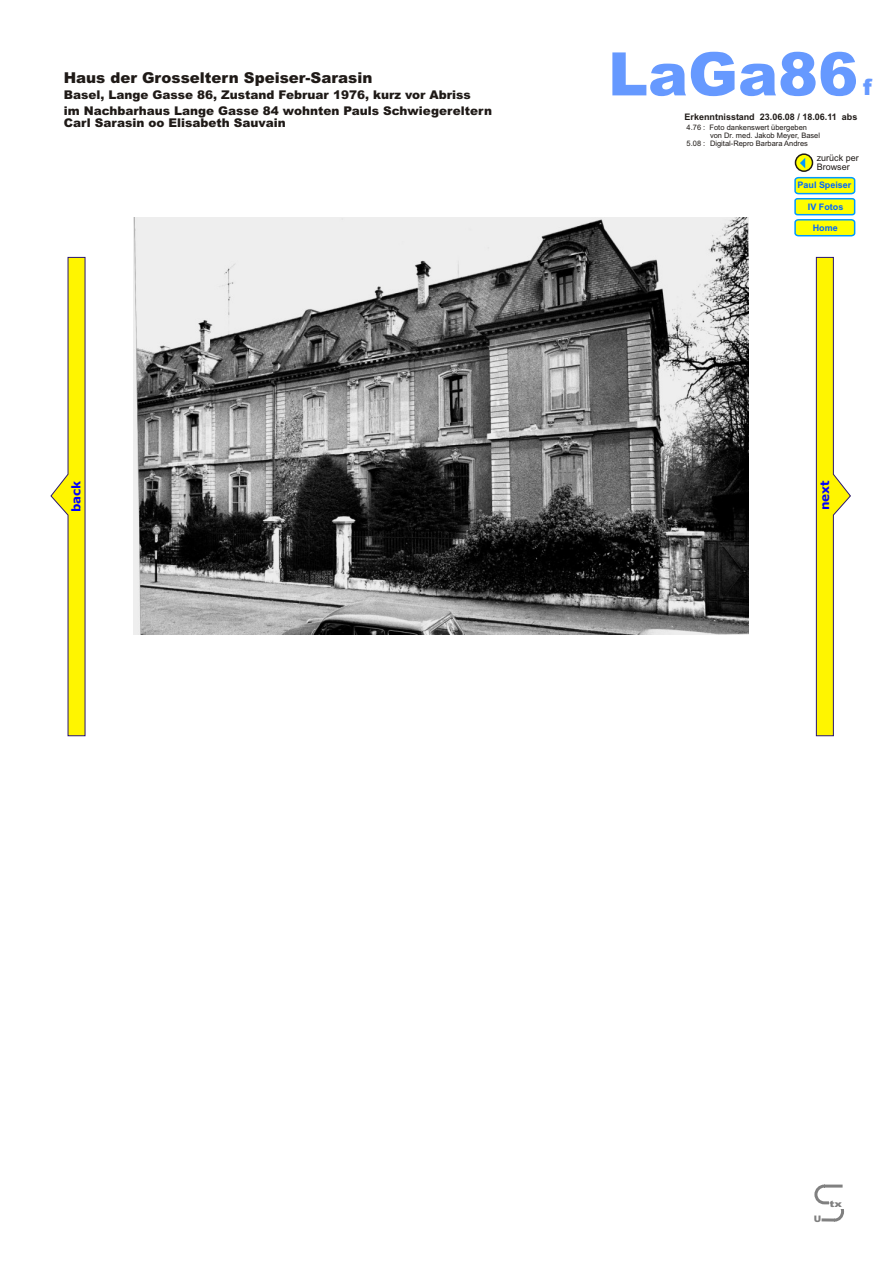
<style>
.page{position:relative;width:894px;height:1263px;background:#fff}
.page>*{position:absolute;margin:0;border:0;box-sizing:border-box;transform-origin:0 0}
.t1{font:900 60px "Arial";color:#69f}
.t2{font:900 22.5px "Arial";color:#69f}
.t3{font:900 15px "Arial";color:#1f1a17}
.t4{font:900 12px/12.8px "Arial";color:#1f1a17}
.t5{font:700 12px "Verdana";color:#00f}
.t6{font:700 9px "Arial";color:#1f1a17}
.t7{font:700 9px "Arial";color:#06f}
.t8{font:9px/9px "Arial";color:#1f1a17}
.t9{font:900 9px "Arial";color:#808080;scale:1.26 1}
.t10{font:900 9px "Arial";color:#808080}
.t11{font:7.5px "Arial";color:#1f1a17}
</style>
<div class="page">
<svg style="left:814px;top:1184px;width:30px;height:38px"></svg>
<div style="left:829px;top:1200px;width:16px;height:9px;background:#fff"></div>
<svg style="left:795px;top:153px;width:18px;height:19px"></svg>
<svg style="left:800px;top:158px;width:5px;height:10px"></svg>
<img style="left:133px;top:218px;width:615px;height:416px">
<svg style="left:51px;top:257px;width:34px;height:479px"></svg>
<svg style="left:816px;top:257px;width:35px;height:479px"></svg>
<svg style="left:794px;top:176px;width:62px;height:61px;background:#d2ed56"></svg>
<p class="t3" style="left:64px;top:72px;width:310px">Haus der Grosseltern Speiser-Sarasin</p>
<p class="t4" style="left:64px;top:90px;width:408px">Basel, Lange Gasse 86, Zustand Februar 1976, kurz vor Abriss</p>
<p class="t4" style="left:64px;top:105px;width:430px">im Nachbarhaus Lange Gasse 84 wohnten Pauls Schwiegereltern<br>Carl Sarasin oo Elisabeth Sauvain</p>
<h1 class="t1" style="left:608px;top:52px;width:252px">LaGa86</h1>
<p class="t6" style="left:685px;top:113px;width:174px">Erkenntnisstand 23.06.08 / 18.06.11 abs</p>
<p class="t11" style="left:687px;top:124px;width:122px">4.76 : Foto dankenswert übergeben</p>
<h2 class="t2" style="left:863px;top:79px;width:10px">f</h2>
<p class="t11" style="left:710px;top:132px;width:112px">von Dr. med. Jakob Meyer, Basel</p>
<p class="t11" style="left:687px;top:141px;width:123px">5.08 : Digital-Repro Barbara Andres</p>
<p class="t8" style="left:817px;top:154px;width:44px">zurück per<br>Browser</p>
<p class="t7" style="left:798px;top:182px;width:55px">Paul Speiser</p>
<p class="t7" style="left:808px;top:204px;width:37px">IV Fotos</p>
<p class="t7" style="left:813px;top:224px;width:27px">Home</p>
<p class="t5" style="left:71px;top:512px;width:33px;rotate:-90deg">back</p>
<p class="t5" style="left:820px;top:510px;width:32px;rotate:-90deg">next</p>
<p class="t10" style="left:814px;top:1215px;width:9px">U</p>
<p class="t9" style="left:830px;top:1201px;width:11px">tx</p>
</div>
